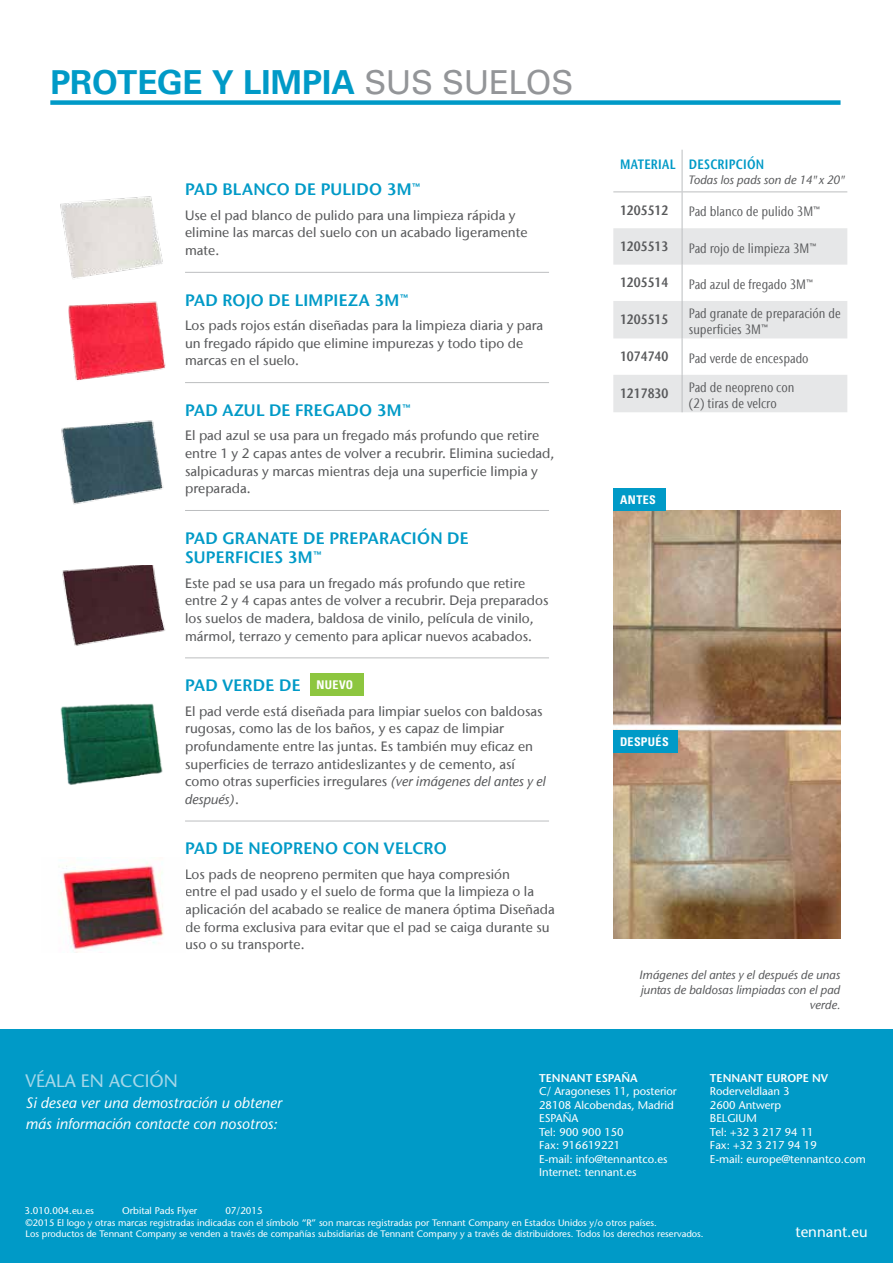
<style>
.page{position:relative;width:893px;height:1263px;background:#fff}
.page>*{position:absolute;margin:0;border:0;box-sizing:border-box;transform-origin:0 0}
.t1{font:700 33px "Univers LT Std";letter-spacing:-.005em;color:#009ac7}
.t2{font:500 18px "Stone Sans Std";color:#a5d7e9}
.t3{font:600 16.5px/19.5px "Stone Sans IIITC Com";letter-spacing:.015em;color:#009ac7}
.t4{font:italic 500 15px/21px "Stone Sans Std";color:#fff}
.t5{font:500 15px "Stone Sans Std";color:#fff}
.t6{font:500 13.5px/17.7px "Stone Sans IIITC Com";color:#58595b}
.t7{font:condensed 13.5px/16.2px "Stone Sans IIITC Com";color:#58595b}
.t8{font:600 condensed 13.5px "Stone Sans IIITC Com";color:#58595b}
.t9{font:600 condensed 13.5px "Stone Sans IIITC Com";letter-spacing:.025em;color:#009ac7}
.t10{font:italic 500 12px/15px "Stone Sans IIITC Com";color:#58595b;text-align:right}
.t11{font:700 condensed 12px "Univers LT Std";letter-spacing:.035em;color:#fff}
.t12{font:500 11.25px/13.5px "Stone Sans Std";color:#fff}
.t13{font:600 11.25px "Stone Sans Std";color:#fff}
.t14{font:500 9.75px "Stone Sans Std";color:#fff}
.t15{font:500 9.3px/11.2px "Stone Sans Std";color:#fff}
.s1{font-weight:400;color:#939598}
.s2{font-family:"Univers LT Std";font-weight:700;font-stretch:condensed;font-size:12px;color:#fff}
.s3{font-style:italic}
.s4{font-size:9.75px}
</style>
<div class="page">
<svg style="left:613px;top:228px;width:234px;height:184px"></svg>
<hr style="left:682px;top:192px;width:1px;height:36px;background:#bcbec0">
<hr style="left:682px;top:228px;width:1px;height:37px;background:#bcbec0">
<hr style="left:682px;top:265px;width:1px;height:36px;background:#bcbec0">
<hr style="left:682px;top:338px;width:1px;height:37px;background:#bcbec0">
<hr style="left:682px;top:150px;width:1px;height:41px;background:#bcbec0">
<hr style="left:613px;top:191px;width:69px;height:1px;background:#bcbec0">
<hr style="left:682px;top:191px;width:165px;height:1px;background:#bcbec0">
<hr style="left:682px;top:301px;width:1px;height:37px;background:#bcbec0">
<hr style="left:682px;top:375px;width:1px;height:37px;background:#bcbec0">
<div style="left:50px;top:100px;width:790px;height:5px;background:#009ac7"></div>
<hr style="left:185px;top:272px;width:364px;height:1px;background:#bcbec0">
<hr style="left:185px;top:382px;width:364px;height:1px;background:#bcbec0">
<hr style="left:185px;top:510px;width:364px;height:1px;background:#bcbec0">
<hr style="left:185px;top:657px;width:364px;height:1px;background:#bcbec0">
<div style="left:310px;top:673px;width:53px;height:23px;background:#8dc63f"></div>
<hr style="left:185px;top:821px;width:364px;height:1px;background:#bcbec0">
<img style="left:60px;top:196px;width:103px;height:83px">
<img style="left:68px;top:301px;width:98px;height:80px">
<img style="left:61px;top:420px;width:103px;height:85px">
<img style="left:62px;top:566px;width:104px;height:80px">
<img style="left:60px;top:703px;width:103px;height:82px">
<img style="left:59px;top:860px;width:105px;height:92px">
<img style="left:613px;top:510px;width:227px;height:429px">
<div style="left:613px;top:488px;width:53px;height:22px;background:#009ac7"></div>
<div style="left:613px;top:730px;width:65px;height:22px;background:#009ac7"></div>
<div style="left:0;top:1029px;width:893px;height:234px;background:#009ac7"></div>
<h1 class="t1" style="left:50px;top:63px;width:524px">PROTEGE Y LIMPIA <span class="s1">SUS SUELOS</span></h1>
<p class="t3" style="left:185px;top:180px;width:237px">PAD BLANCO DE PULIDO 3M™</p>
<p class="t6" style="left:185px;top:206px;width:344px">Use el pad blanco de pulido para una limpieza rápida y elimine las marcas del suelo con un acabado ligeramente mate.</p>
<p class="t3" style="left:185px;top:290px;width:225px">PAD ROJO DE LIMPIEZA 3M™</p>
<p class="t6" style="left:185px;top:316px;width:360px">Los pads rojos están diseñadas para la limpieza diaria y para un fregado rápido que elimine impurezas y todo tipo de marcas en el suelo.</p>
<p class="t3" style="left:185px;top:400px;width:227px">PAD AZUL DE FREGADO 3M™</p>
<p class="t6" style="left:185px;top:427px;width:371px">El pad azul se usa para un fregado más profundo que retire entre 1 y 2 capas antes de volver a recubrir. Elimina suciedad, salpicaduras y marcas mientras deja una superficie limpia y preparada.</p>
<p class="t3" style="left:185px;top:528px;width:285px">PAD GRANATE DE PREPARACIÓN DE<br>SUPERFICIES 3M™</p>
<p class="t6" style="left:185px;top:574px;width:365px">Este pad se usa para un fregado más profundo que retire entre 2 y 4 capas antes de volver a recubrir. Deja preparados los suelos de madera, baldosa de vinilo, película de vinilo, mármol, terrazo y cemento para aplicar nuevos acabados.</p>
<p class="t3" style="left:185px;top:675px;width:170px">PAD VERDE DE <span class="s2">NUEVO</span></p>
<p class="t6" style="left:185px;top:702px;width:362px">El pad verde está diseñada para limpiar suelos con baldosas rugosas, como las de los baños, y es capaz de limpiar profundamente entre las juntas. Es también muy eficaz en superficies de terrazo antideslizantes y de cemento, así como otras superficies irregulares <span class="s3">(ver imágenes del antes y el después)</span>.</p>
<p class="t3" style="left:185px;top:838px;width:263px">PAD DE NEOPRENO CON VELCRO</p>
<p class="t6" style="left:185px;top:865px;width:371px">Los pads de neopreno permiten que haya compresión<br>entre el pad usado y el suelo de forma que la limpieza o la aplicación del acabado se realice de manera óptima Diseñada de forma exclusiva para evitar que el pad se caiga durante su uso o su transporte.</p>
<p class="t9" style="left:620px;top:156px;width:146px">MATERIAL DESCRIPCIÓN</p>
<p class="t10" style="left:689px;top:173px;width:158px">Todas los pads son de 14" x 20"</p>
<p class="t8" style="left:620px;top:201px;width:50px">1205512</p>
<p class="t7" style="left:689px;top:203px;width:133px">Pad blanco de pulido 3M™</p>
<p class="t8" style="left:620px;top:238px;width:50px">1205513</p>
<p class="t7" style="left:689px;top:240px;width:129px">Pad rojo de limpieza 3M™</p>
<p class="t8" style="left:620px;top:274px;width:50px">1205514</p>
<p class="t7" style="left:689px;top:276px;width:126px">Pad azul de fregado 3M™</p>
<p class="t8" style="left:620px;top:311px;width:50px">1205515</p>
<p class="t7" style="left:689px;top:305px;width:154px">Pad granate de preparación de superficies 3M™</p>
<p class="t8" style="left:620px;top:348px;width:50px">1074740</p>
<p class="t7" style="left:689px;top:350px;width:121px">Pad verde de encespado</p>
<p class="t8" style="left:620px;top:385px;width:50px">1217830</p>
<p class="t7" style="left:689px;top:379px;width:107px">Pad de neopreno con (2) tiras de velcro</p>
<p class="t11" style="left:620px;top:492px;width:37px">ANTES</p>
<p class="t11" style="left:620px;top:734px;width:50px">DESPUÉS</p>
<p class="t10" style="left:640px;top:967px;width:202px">Imágenes del antes y el después de unas juntas de baldosas limpiadas con el pad verde.</p>
<h2 class="t2" style="left:26px;top:1070px;width:154px">VÉALA EN ACCIÓN</h2>
<p class="t4" style="left:26px;top:1092px;width:258px">Si desea ver una demostración u obtener más información contacte con nosotros:</p>
<p class="t14" style="left:24px;top:1205px;width:71px">3.010.004.eu.es</p>
<p class="t14" style="left:122px;top:1205px;width:77px">Orbital Pads Flyer</p>
<p class="t14" style="left:225px;top:1205px;width:39px">07/2015</p>
<p class="t13" style="left:539px;top:1071px;width:100px">TENNANT ESPAÑA</p>
<p class="t12" style="left:539px;top:1085px;width:139px">C/ Aragoneses 11, posterior<br>28108 Alcobendas, Madrid<br>ESPAÑA<br>Tel: 900 900 150<br>Fax: 916619221<br>E-mail: info@tennantco.es<br>Internet: tennant.es</p>
<p class="t13" style="left:710px;top:1071px;width:120px">TENNANT EUROPE NV</p>
<p class="t12" style="left:710px;top:1085px;width:157px">Roderveldlaan 3<br>2600 Antwerp<br>BELGIUM<br>Tel: +32 3 217 94 11<br>Fax: +32 3 217 94 19<br>E-mail: europe@tennantco.com</p>
<p class="t15" style="left:26px;top:1217px;width:680px"><span class="s4">©</span>2015 El logo y otras marcas registradas indicadas con el símbolo “R” son marcas registradas por Tennant Company en Estados Unidos y/o otros países.<br>Los productos de Tennant Company se venden a través de compañías subsidiarias de Tennant Company y a través de distribuidores. Todos los derechos reservados.</p>
<p class="t5" style="left:795px;top:1223px;width:74px">tennant.eu</p>
</div>
